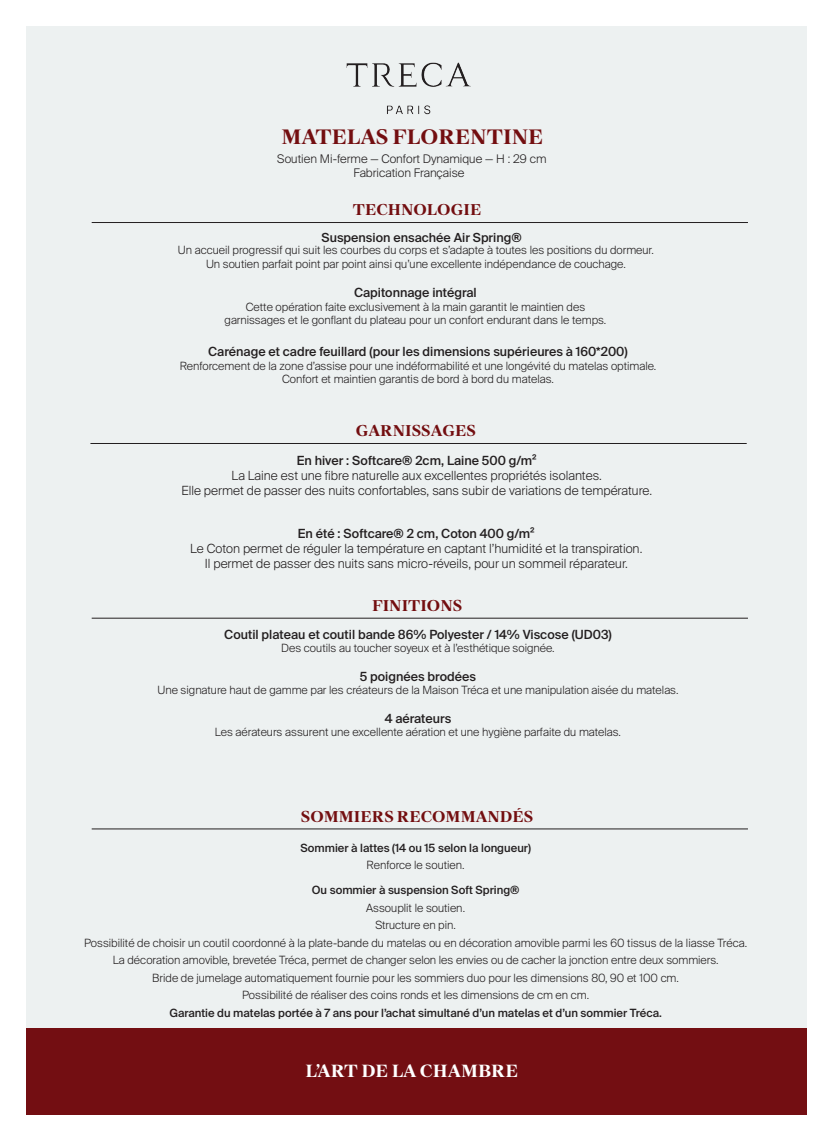
<style>
.page{position:relative;width:833px;height:1141px;background:#fff}
.page>*{position:absolute;margin:0;border:0;box-sizing:border-box;transform-origin:0 0}
.t1{font:700 20px "Suisse Works";color:#730e10}
.t2{font:700 16.88px "Suisse Works";color:#fff}
.t3{font:700 15px "Suisse Works";color:#730e10}
.t4{font:300 12.62px/15px "Suisse Intl";color:#231f20;text-align:center}
.t5{font:500 12.62px "Suisse Intl";color:#231f20}
.t6{font:500 12.5px "Suisse Intl";color:#231f20}
.t7{font:300 11.88px/14.2px "Suisse Intl";color:#231f20;text-align:center}
.t8{font:300 11.38px/17.5px "Suisse Intl";color:#231f20;text-align:center}
.t9{font:500 11.38px "Suisse Intl";color:#231f20}
</style>
<div class="page">
<div style="left:26px;top:26px;width:780px;height:1088px;background:#edf1f1"></div>
<div style="left:26px;top:1027px;width:780px;height:87px;background:#730e12"></div>
<hr style="left:92px;top:222px;width:655px;height:1px;background:#231f20">
<img style="left:346px;top:62px;width:125px;height:53px">
<hr style="left:90px;top:443px;width:656px;height:1px;background:#231f20">
<hr style="left:92px;top:617px;width:655px;height:1px;background:#231f20">
<hr style="left:92px;top:828px;width:655px;height:1px;background:#231f20">
<h1 class="t1" style="left:281px;top:125px;width:263px">MATELAS FLORENTINE</h1>
<p class="t7" style="left:277px;top:151px;width:270px">Soutien Mi-ferme — Confort Dynamique — H : 29 cm<br>Fabrication Française</p>
<h3 class="t3" style="left:353px;top:201px;width:130px">TECHNOLOGIE</h3>
<p class="t6" style="left:321px;top:230px;width:201px">Suspension ensachée Air Spring®</p>
<p class="t8" style="left:178px;top:244px;width:477px;line-height:13.5px">Un accueil progressif qui suit les courbes du corps et s’adapte à toutes les positions du dormeur.<br>Un soutien parfait point par point ainsi qu’une excellente indépendance de couchage.</p>
<p class="t5" style="left:354px;top:285px;width:124px">Capitonnage intégral</p>
<p class="t8" style="left:224px;top:300px;width:383px;line-height:13.5px">Cette opération faite exclusivement à la main garantit le maintien des garnissages et le gonflant du plateau pour un confort endurant dans le temps.</p>
<p class="t5" style="left:208px;top:344px;width:420px">Carénage et cadre feuillard (pour les dimensions supérieures à 160*200)</p>
<p class="t8" style="left:179px;top:359px;width:478px;line-height:13.5px">Renforcement de la zone d’assise pour une indéformabilité et une longévité du matelas optimale.<br>Confort et maintien garantis de bord à bord du matelas.</p>
<h3 class="t3" style="left:355px;top:421px;width:122px">GARNISSAGES</h3>
<p class="t5" style="left:296px;top:453px;width:241px">En hiver : Softcare® 2cm, Laine 500 g/m²</p>
<p class="t4" style="left:181px;top:467px;width:472px">La Laine est une fibre naturelle aux excellentes propriétés isolantes.<br>Elle permet de passer des nuits confortables, sans subir de variations de température.</p>
<p class="t5" style="left:298px;top:526px;width:238px">En été : Softcare® 2 cm, Coton 400 g/m²</p>
<p class="t4" style="left:190px;top:541px;width:453px">Le Coton permet de réguler la température en captant l’humidité et la transpiration.<br>Il permet de passer des nuits sans micro-réveils, pour un sommeil réparateur.</p>
<h3 class="t3" style="left:372px;top:596px;width:92px">FINITIONS</h3>
<p class="t5" style="left:224px;top:626px;width:389px">Coutil plateau et coutil bande 86% Polyester / 14% Viscose (UD03)</p>
<p class="t8" style="left:281px;top:639px;width:275px">Des coutils au toucher soyeux et à l’esthétique soignée.</p>
<p class="t5" style="left:359px;top:668px;width:118px">5 poignées brodées</p>
<p class="t8" style="left:157px;top:681px;width:522px">Une signature haut de gamme par les créateurs de la Maison Tréca et une manipulation aisée du matelas.</p>
<p class="t5" style="left:384px;top:710px;width:68px">4 aérateurs</p>
<p class="t8" style="left:215px;top:723px;width:407px">Les aérateurs assurent une excellente aération et une hygiène parfaite du matelas.</p>
<h3 class="t3" style="left:301px;top:807px;width:234px">SOMMIERS RECOMMANDÉS</h3>
<p class="t9" style="left:300px;top:841px;width:232px">Sommier à lattes (14 ou 15 selon la longueur)</p>
<p class="t8" style="left:366px;top:856px;width:99px">Renforce le soutien.</p>
<p class="t9" style="left:311px;top:883px;width:209px">Ou sommier à suspension Soft Spring®</p>
<p class="t8" style="left:84px;top:899px;width:664px">Assouplit le soutien.<br>Structure en pin.<br>Possibilité de choisir un coutil coordonné à la plate-bande du matelas ou en décoration amovible parmi les 60 tissus de la liasse Tréca.<br>La décoration amovible, brevetée Tréca, permet de changer selon les envies ou de cacher la jonction entre deux sommiers.<br>Bride de jumelage automatiquement fournie pour les sommiers duo pour les dimensions 80, 90 et 100 cm.<br>Possibilité de réaliser des coins ronds et les dimensions de cm en cm.</p>
<p class="t9" style="left:169px;top:1006px;width:493px">Garantie du matelas portée à 7 ans pour l’achat simultané d’un matelas et d’un sommier Tréca.</p>
<h2 class="t2" style="left:305px;top:1060px;width:214px">L’ART DE LA CHAMBRE</h2>
</div>
